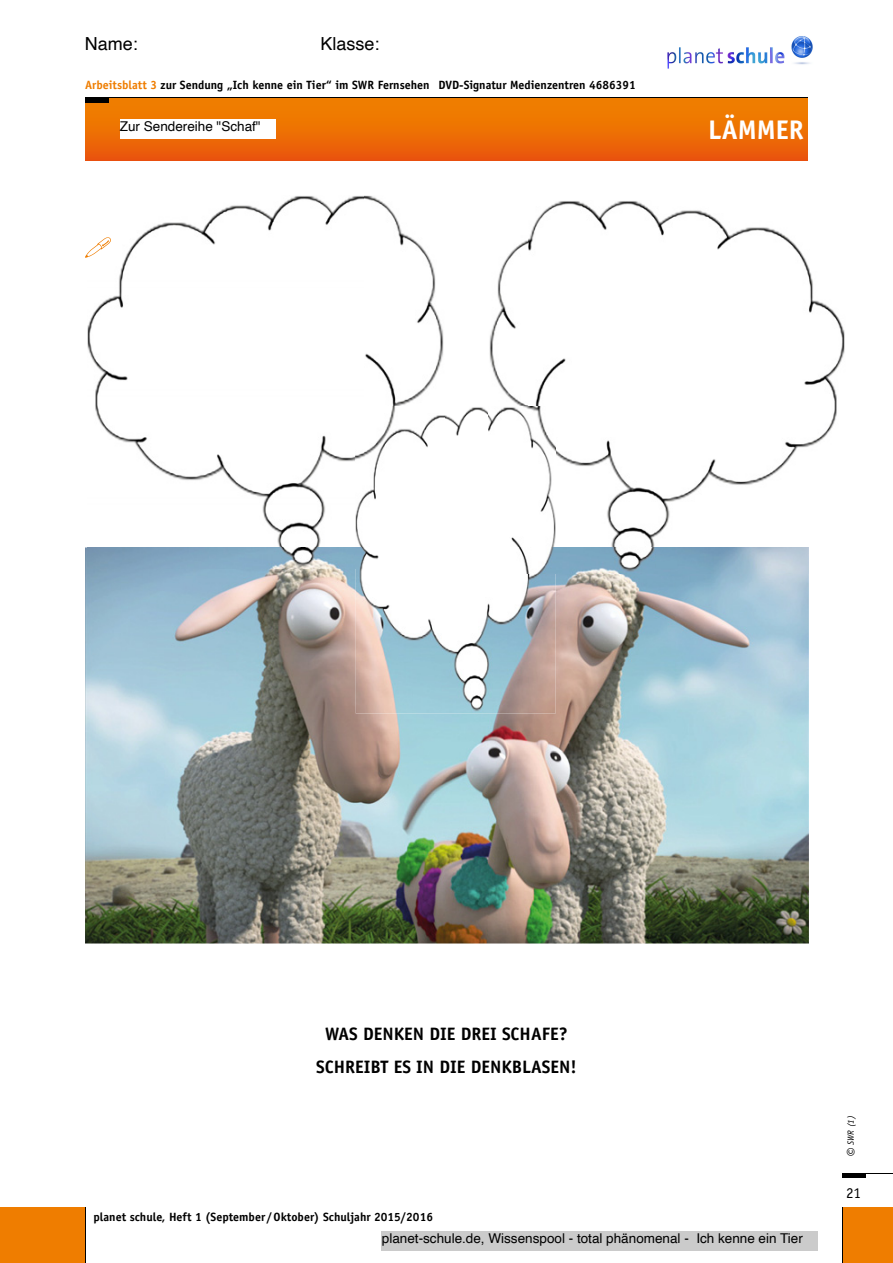
<style>
.page{position:relative;width:893px;height:1263px;background:#fff}
.page>*{position:absolute;margin:0;border:0;box-sizing:border-box;transform-origin:0 0}
.t1{font:700 27px "Officina Sans Std";color:#fff}
.t2{font:700 18px/33px "Officina Sans Std";color:#000;text-align:center}
.t3{font:18px "Helvetica";color:#000}
.t4{font:15px "Officina Sans Std";color:#000}
.t5{font:13.5px "Helvetica";color:#000}
.t6{font:700 12px "Officina Sans Std";color:#000}
.t7{font:italic 9px "Officina Sans Std";color:#000}
.s1{color:#ef7d00}
.s2{font-size:16.5px}
</style>
<div class="page">
<div style="left:85px;top:99px;width:723px;height:62px;background:linear-gradient(to bottom,#f08500,#ea580c)"></div>
<hr style="left:85px;top:97px;width:723px;height:1px;background:#000">
<div style="left:85px;top:98px;width:23px;height:5px;background:#000"></div>
<hr style="left:842px;top:1173px;width:51px;height:1px;background:#000">
<div style="left:842px;top:1173px;width:23px;height:5px;background:#000"></div>
<div style="left:842px;top:1208px;width:51px;height:55px;background:#ef7d00"></div>
<hr style="left:842px;top:1208px;width:1px;height:55px;background:#000">
<div style="left:0;top:1208px;width:85px;height:55px;background:#ef7d00"></div>
<hr style="left:85px;top:1208px;width:1px;height:55px;background:#000">
<img style="left:85px;top:547px;width:724px;height:396px">
<img style="left:87px;top:195px;width:278px;height:352px">
<img style="left:365px;top:195px;width:79px;height:212px">
<img style="left:87px;top:547px;width:269px;height:22px">
<img style="left:528px;top:201px;width:317px;height:346px">
<img style="left:489px;top:240px;width:39px;height:167px">
<img style="left:556px;top:547px;width:253px;height:27px">
<img style="left:356px;top:407px;width:200px;height:306px">
<svg style="left:85px;top:237px;width:26px;height:21px"></svg>
<img style="left:667px;top:36px;width:146px;height:33px">
<div style="left:120px;top:119px;width:156px;height:19px;background:#fff"></div>
<div style="left:382px;top:1231px;width:436px;height:20px;background:#cbcbcb"></div>
<h2 class="t3" style="left:85px;top:36px;width:55px">Name:</h2>
<h2 class="t3" style="left:320px;top:36px;width:61px">Klasse:</h2>
<p class="t6" style="left:85px;top:81px;width:346px"><span class="s1">Arbeitsblatt 3</span> zur Sendung „Ich kenne ein Tier“ im SWR Fernsehen</p>
<p class="t6" style="left:439px;top:81px;width:199px">DVD-Signatur Medienzentren 4686391</p>
<p class="t5" style="left:120px;top:120px;width:142px">Zur Sendereihe "Schaf"</p>
<h1 class="t1" style="left:708px;top:120px;width:97px">LÄMMER</h1>
<h2 class="t2" style="left:316px;top:1018px;width:262px">WAS DENKEN DIE DREI SCHAFE?<br>SCHREIBT ES IN DIE DENKBLASEN!</h2>
<p class="t6" style="left:94px;top:1212px;width:341px">planet schule, Heft 1 (September / Oktober) Schuljahr 2015/2016</p>
<p class="t5" style="left:382px;top:1233px;width:422px">planet-schule.de, Wissenspool - total phänomenal - Ich kenne ein Tier</p>
<p class="t7" style="left:847px;top:1157px;width:43px;rotate:-90deg"><span class="s2">©</span> SWR (1)</p>
<p class="t4" style="left:846px;top:1187px;width:16px">21</p>
</div>
